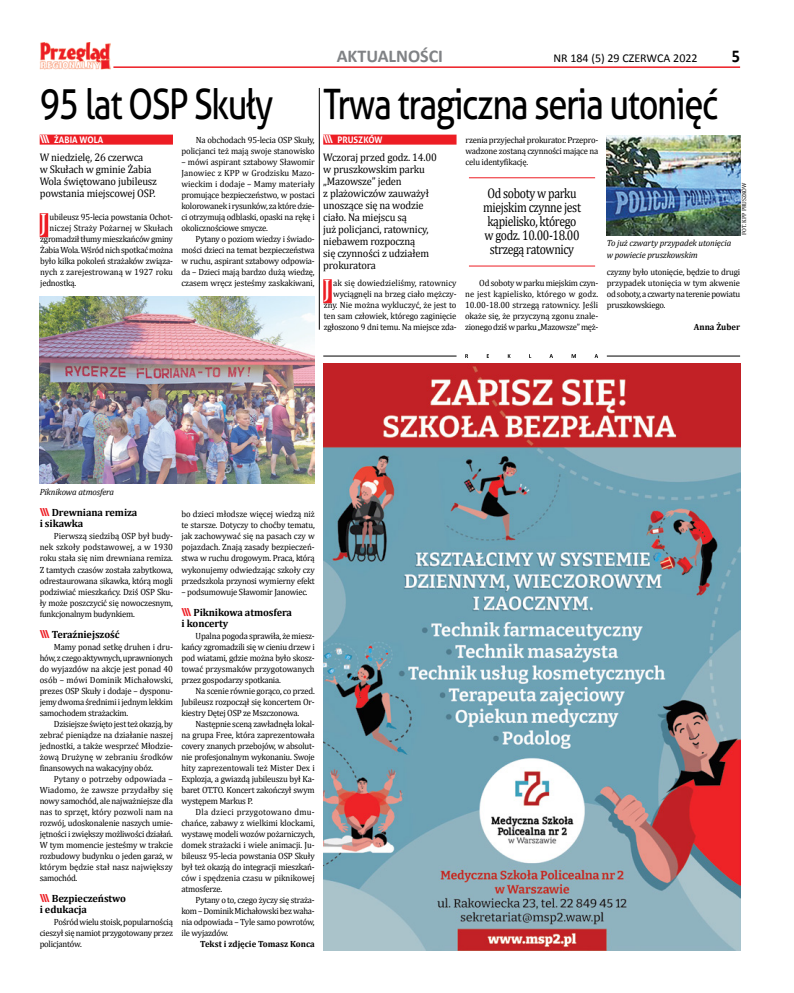
<style>
.page{position:relative;width:794px;height:993px;background:#fff}
.page>*{position:absolute;margin:0;border:0;box-sizing:border-box;transform-origin:0 0}
.t1{font:42px "Aller";letter-spacing:-.04em;color:#000;scale:.82 1}
.t2{font:25.5px "Cambria";color:#fff;scale:.96 1}
.t3{font:700 18px "Calibri";color:#808285}
.t4{font:700 18px "Calibri";color:#000;scale:.9 1}
.t5{font:14px/14px "Cambria";letter-spacing:-.03em;color:#000;text-align:center;scale:.84 1}
.t6{font:12px "Calibri";color:#000}
.t7{font:11px/12px "Cambria";letter-spacing:-.015em;color:#000;scale:.95 1}
.t8{font:700 10.5px/11px "Cambria";letter-spacing:-.01em;color:#000}
.t9{font:9px/11px "Cambria";letter-spacing:-.025em;color:#000;text-align:justify;scale:.96 1}
.t10{font:italic 9px/11px "Cambria";letter-spacing:-.015em;color:#000}
.t11{font:700 9px "Cambria";color:#000;scale:.96 1}
.t12{font:9px "Cambria";letter-spacing:.005em;color:#000;scale:.96 1}
.t13{font:9px "Cambria";color:#000;scale:.96 1}
.t14{font:700 9px "Aller";color:#fff;scale:.96 1}
.t15{font:6px "Cambria";color:#000;scale:.96 1}
.s1{font-size:11px}
.s2{font-family:"Aller";font-size:11px;color:#ed1d24}
</style>
<div class="page">
<hr style="left:113px;top:66px;width:627px;height:2px;background:#ed1d24">
<img style="left:39px;top:43px;width:71px;height:27px">
<img style="left:323px;top:363px;width:417px;height:587px">
<div style="left:40px;top:134px;width:133px;height:10px;background:#ed1d24"></div>
<div style="left:40px;top:213px;width:8px;height:24px;background:#ed1d24"></div>
<div style="left:323px;top:134px;width:133px;height:10px;background:#ed1d24"></div>
<div style="left:323px;top:279px;width:9px;height:24px;background:#ed1d24"></div>
<img style="left:607px;top:135px;width:133px;height:100px">
<hr style="left:469px;top:177px;width:126px;height:1px;background:#ed1d24">
<hr style="left:469px;top:265px;width:126px;height:1px;background:#ed1d24">
<img style="left:40px;top:296px;width:275px;height:187px">
<hr style="left:323px;top:355px;width:133px;height:1px;background:#000">
<hr style="left:607px;top:355px;width:133px;height:1px;background:#000">
<svg style="left:465px;top:354px;width:133px;height:4px"></svg>
<hr style="left:319px;top:88px;width:1px;height:241px;background:#000">
<h3 class="t3" style="left:337px;top:45px;width:108px">AKTUALNOŚCI</h3>
<h3 class="t6" style="left:553px;top:51px;width:146px">NR 184 (5) 29 CZERWCA 2022</h3>
<h3 class="t4" style="left:731px;top:45px;width:11px">5</h3>
<h1 class="t1" style="left:40px;top:78px;width:829px">95 lat OSP Skuły Trwa tragiczna seria utonięć</h1>
<p class="t14" style="left:40px;top:134px;width:68px"><span class="s1">\\\</span> ŻABIA WOLA</p>
<p class="t7" style="left:40px;top:151px;width:125px">W niedzielę, 26 czerwca<br>w Skułach w gminie Żabia<br>Wola świętowano jubileusz powstania miejscowej OSP.</p>
<h2 class="t2" style="left:40px;top:207px;width:9px">J</h2>
<p class="t9" style="left:50px;top:211px;width:130px">ubileusz 95-lecia powstania Ochot-</p>
<p class="t12" style="left:50px;top:223px;width:130px">niczej Straży Pożarnej w Skułach</p>
<p class="t9" style="left:40px;top:233px;width:140px">zgromadził tłumy mieszkańców gminy</p>
<p class="t9" style="left:40px;top:244px;width:140px">Żabia Wola. Wśród nich spotkać można</p>
<p class="t9" style="left:40px;top:255px;width:140px">było kilka pokoleń strażaków związa-</p>
<p class="t13" style="left:40px;top:267px;width:140px">nych z zarejestrowaną w 1927 roku</p>
<p class="t9" style="left:40px;top:277px;width:39px">jednostką.</p>
<p class="t9" style="left:181px;top:134px;width:140px;text-align:right">Na obchodach 95-lecia OSP Skuły, policjanci też mają swoje stanowisko</p>
<p class="t9" style="left:181px;top:156px;width:140px">– mówi aspirant sztabowy Sławomir Janowiec z KPP w Grodzisku Mazo&shy;wieckim i dodaje – Mamy materiały promujące bezpieczeństwo, w postaci kolorowanek i rysunków, za które dzie&shy;ci otrzymują odblaski, opaski na rękę i okolicznościowe smycze.</p>
<p class="t9" style="left:181px;top:233px;width:140px;text-indent:14px">Pytany o poziom wiedzy i świado&shy;mości dzieci na temat bezpieczeństwa w ruchu, aspirant sztabowy odpowia&shy;da – Dzieci mają bardzo dużą wiedzę, czasem wręcz jesteśmy zaskakiwani,</p>
<p class="t14" style="left:323px;top:134px;width:63px"><span class="s1">\\\</span> PRUSZKÓW</p>
<p class="t7" style="left:323px;top:151px;width:121px">Wczoraj przed godz. 14.00 w pruszkowskim parku „Mazowsze” jeden<br>z plażowiczów zauważył unoszące się na wodzie ciało. Na miejscu są<br>już policjanci, ratownicy, niebawem rozpoczną<br>się czynności z udziałem prokuratora</p>
<h2 class="t2" style="left:323px;top:273px;width:9px">J</h2>
<p class="t9" style="left:324px;top:277px;width:140px;text-align:right">ak się dowiedzieliśmy, ratownicy wyciągnęli na brzeg ciało mężczy&shy;zny. Nie można wykluczyć, że jest to ten sam człowiek, którego zaginięcie zgłoszono 9 dni temu. Na miejsce zda-</p>
<p class="t9" style="left:465px;top:134px;width:140px">rzenia przyjechał prokurator. Przepro&shy;wadzone zostaną czynności mające na celu identyfikację.</p>
<h3 class="t5" style="left:483px;top:186px;width:118px">Od soboty w parku miejskim czynne jest kąpielisko, którego w godz. 10.00-18.00 strzegą ratownicy</h3>
<p class="t10" style="left:607px;top:237px;width:126px">To już czwarty przypadek utonięcia w powiecie pruszkowskim</p>
<p class="t15" style="left:740px;top:235px;width:56px;rotate:-90deg">FOT. KPP PRUSZKÓW</p>
<p class="t9" style="left:465px;top:277px;width:140px;text-indent:14px">Od soboty w parku miejskim czyn&shy;ne jest kąpielisko, którego w godz.<br>10.00-18.00 strzegą ratownicy. Jeśli okaże się, że przyczyną zgonu znale&shy;zionego dziś w parku „Mazowsze” męż-</p>
<p class="t9" style="left:607px;top:266px;width:140px">czyzny było utonięcie, będzie to drugi przypadek utonięcia w tym akwenie od soboty, a czwarty na terenie powiatu pruszkowskiego.</p>
<p class="t11" style="left:694px;top:321px;width:50px">Anna Żuber</p>
<p class="t10" style="left:40px;top:486px;width:76px">Piknikowa atmosfera</p>
<p class="t8" style="left:40px;top:507px;width:99px"><span class="s2">\\\</span> Drewniana remiza i sikawka</p>
<p class="t9" style="left:40px;top:530px;width:140px;text-indent:14px">Pierwszą siedzibą OSP był budy&shy;nek szkoły podstawowej, a w 1930 roku stała się nim drewniana remiza.<br>Z tamtych czasów została zabytkowa, odrestaurowana sikawka, którą mogli podziwiać mieszkańcy. Dziś OSP Sku&shy;ły może poszczycić się nowoczesnym, funkcjonalnym budynkiem.</p>
<p class="t8" style="left:40px;top:628px;width:81px"><span class="s2">\\\</span> Teraźniejszość</p>
<p class="t9" style="left:40px;top:640px;width:140px;text-indent:14px">Mamy ponad setkę druhen i dru&shy;hów, z czego aktywnych, uprawnionych do wyjazdów na akcje jest ponad 40 osób – mówi Dominik Michałowski, prezes OSP Skuły i dodaje – dysponu&shy;jemy dwoma średnimi i jednym lekkim samochodem strażackim.</p>
<p class="t9" style="left:40px;top:717px;width:140px;text-indent:14px">Dzisiejsze święto jest też okazją, by zebrać pieniądze na działanie naszej jednostki, a także wesprzeć Młodzie&shy;żową Drużynę w zebraniu środków finansowych na wakacyjny obóz.</p>
<p class="t9" style="left:40px;top:772px;width:140px;text-indent:14px">Pytany o potrzeby odpowiada – Wiadomo, że zawsze przydałby się nowy samochód, ale najważniejsze dla nas to sprzęt, który pozwoli nam na rozwój, udoskonalenie naszych umie&shy;jętności i zwiększy możliwości działań.<br>W tym momencie jesteśmy w trakcie rozbudowy budynku o jeden garaż, w którym będzie stał nasz największy samochód.</p>
<p class="t8" style="left:40px;top:892px;width:88px"><span class="s2">\\\</span> Bezpieczeństwo i edukacja</p>
<p class="t9" style="left:40px;top:915px;width:140px;text-indent:14px">Pośród wielu stoisk, popularnością cieszył się namiot przygotowany przez policjantów.</p>
<p class="t9" style="left:181px;top:508px;width:140px">bo dzieci młodsze więcej wiedzą niż te starsze. Dotyczy to choćby tematu, jak zachowywać się na pasach czy w pojazdach. Znają zasady bezpieczeń&shy;stwa w ruchu drogowym. Praca, którą wykonujemy odwiedzając szkoły czy przedszkola przynosi wymierny efekt</p>
<p class="t9" style="left:181px;top:585px;width:133px">– podsumowuje Sławomir Janowiec.</p>
<p class="t8" style="left:181px;top:606px;width:112px"><span class="s2">\\\</span> Piknikowa atmosfera i koncerty</p>
<p class="t9" style="left:181px;top:629px;width:140px;text-indent:14px">Upalna pogoda sprawiła, że miesz&shy;kańcy zgromadzili się w cieniu drzew i pod wiatami, gdzie można było skosz&shy;tować przysmaków przygotowanych przez gospodarzy spotkania.</p>
<p class="t9" style="left:181px;top:684px;width:140px;text-indent:14px">Na scenie równie gorąco, co przed.<br>Jubileusz rozpoczął się koncertem Or&shy;kiestry Dętej OSP ze Mszczonowa.</p>
<p class="t9" style="left:181px;top:717px;width:140px;text-indent:14px">Następnie sceną zawładnęła lokal&shy;na grupa Free, która zaprezentowała covery znanych przebojów, w absolut&shy;nie profesjonalnym wykonaniu. Swoje hity zaprezentowali też Mister Dex i Explozja, a gwiazdą jubileuszu był Ka&shy;baret OT.TO. Koncert zakończył swym występem Markus P.</p>
<p class="t9" style="left:181px;top:805px;width:140px;text-indent:14px">Dla dzieci przygotowano dmu&shy;chańce, zabawy z wielkimi klockami, wystawę modeli wozów pożarniczych, domek strażacki i wiele animacji. Ju&shy;bileusz 95-lecia powstania OSP Skuły był też okazją do integracji mieszkań&shy;ców i spędzenia czasu w piknikowej atmosferze.</p>
<p class="t9" style="left:181px;top:893px;width:140px;text-indent:14px">Pytany o to, czego życzy się straża&shy;kom – Dominik Michałowski bez waha&shy;nia odpowiada – Tyle samo powrotów, ile wyjazdów.</p>
<p class="t11" style="left:200px;top:937px;width:121px">Tekst i zdjęcie Tomasz Konca</p>
</div>
